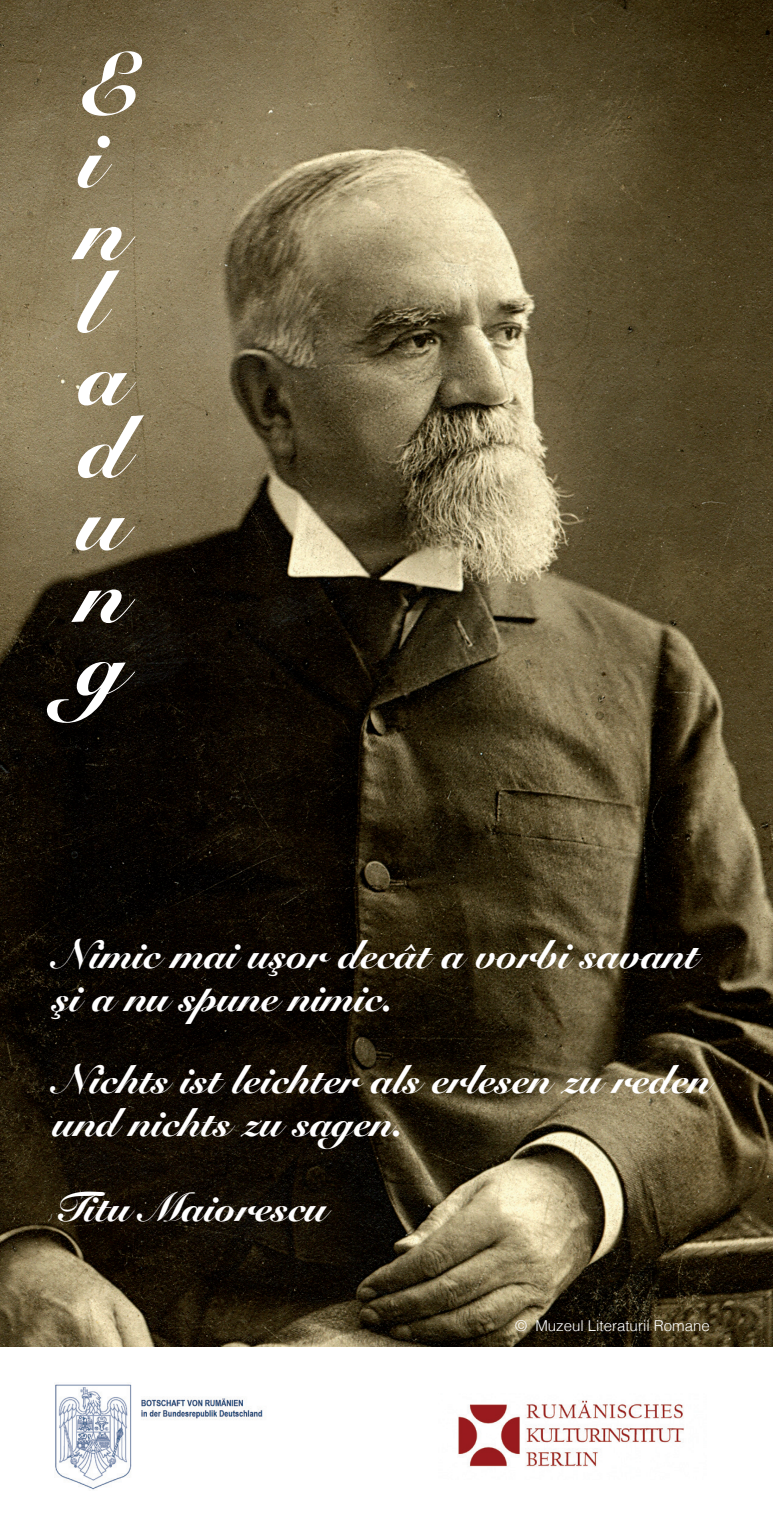
<style>
.page{position:relative;width:773px;height:1531px;background:#fff}
.page>*{position:absolute;margin:0;border:0;box-sizing:border-box;transform-origin:0 0}
.t1{font:900 87.5px "Snell Roundhand";color:#fff}
.t2{font:900 40px/42.5px "Snell Roundhand";color:#fff}
.t3{font:300 15px "Helvetica";color:#fff}
</style>
<div class="page">
<img style="left:0;top:0;width:772px;height:1346px">
<img style="left:458px;top:1400px;width:226px;height:67px">
<img style="left:55px;top:1384px;width:208px;height:106px">
<p class="t1" style="left:78px;top:33px;width:63px">E</p>
<p class="t1" style="left:78px;top:106px;width:26px">i</p>
<p class="t1" style="left:78px;top:178px;width:48px">n</p>
<p class="t1" style="left:78px;top:251px;width:26px">l</p>
<p class="t1" style="left:78px;top:323px;width:50px">a</p>
<p class="t1" style="left:78px;top:396px;width:50px">d</p>
<p class="t1" style="left:78px;top:468px;width:48px">u</p>
<p class="t1" style="left:78px;top:541px;width:48px">n</p>
<p class="t1" style="left:78px;top:613px;width:48px">g</p>
<p class="t2" style="left:53px;top:933px;width:646px">Nimic mai uşor decât a vorbi savant</p>
<p class="t2" style="left:53px;top:976px;width:342px">şi a nu spune nimic.</p>
<p class="t2" style="left:53px;top:1058px;width:658px">Nichts ist leichter als erlesen zu reden und nichts zu sagen.</p>
<p class="t2" style="left:53px;top:1186px;width:275px">Titu Maiorescu</p>
<p class="t3" style="left:515px;top:1313px;width:196px">© Muzeul Literaturii Romane</p>
</div>
